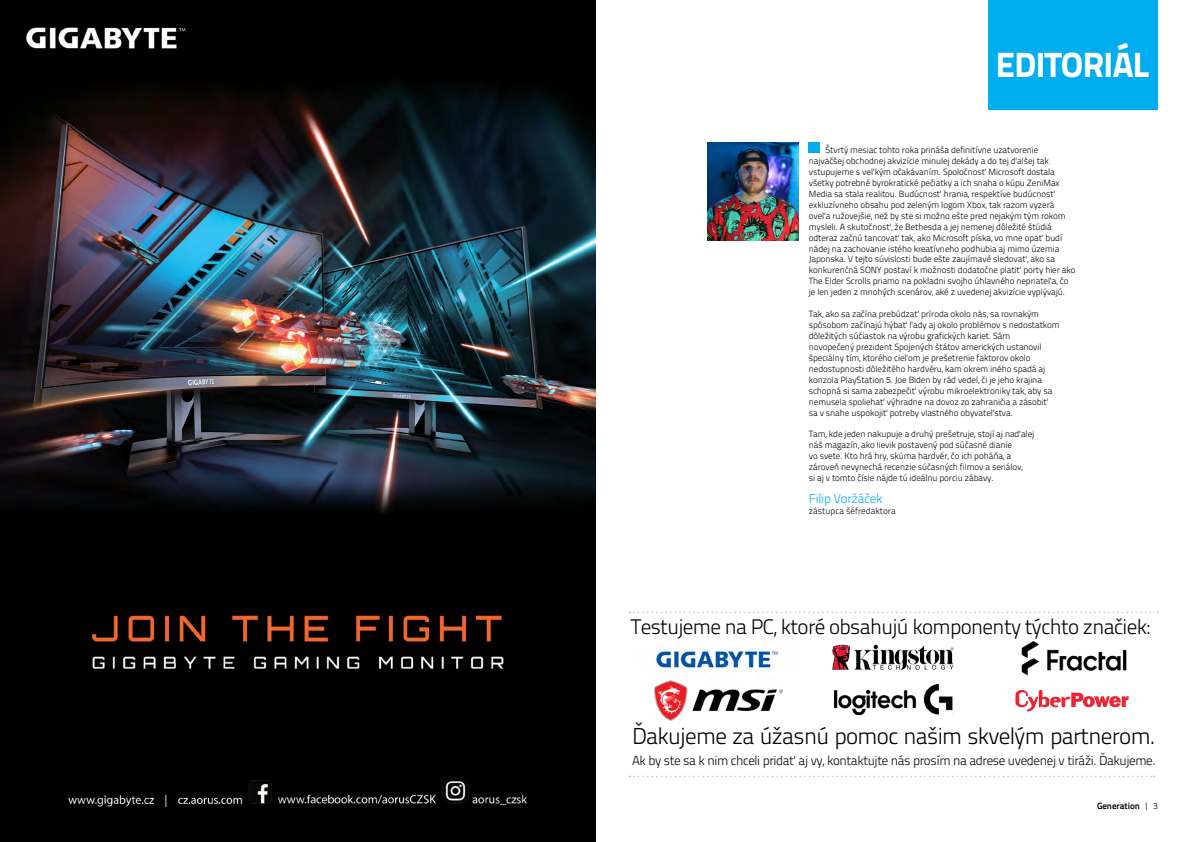
<style>
.page{position:relative;width:1191px;height:842px;background:#fff}
.page>*{position:absolute;margin:0;border:0;box-sizing:border-box;transform-origin:0 0}
.t1{font:800 35px "Titillium Text 22 L";letter-spacing:-.02em;color:#fff}
.t2{font:300 23px "Titillium Text 22 L";letter-spacing:-.03em;color:#000}
.t3{font:300 21px "Titillium Text 22 L";letter-spacing:-.03em;color:#000}
.t4{font:300 13px "Titillium Text 22 L";letter-spacing:-.03em;color:#000}
.t5{font:300 13px "Titillium Text 22 L";letter-spacing:-.02em;color:#00aeef}
.t6{font:300 9px/10.9px "Titillium Text 22 L";letter-spacing:-.01em;color:#000}
.t7{font:700 9px "Titillium Text 22 L";color:#000}
.s1{font-weight:300}
</style>
<div class="page">
<img style="left:0;top:0;width:595px;height:842px">
<img style="left:654px;top:646px;width:124px;height:13px">
<svg style="left:629px;top:776px;width:525px;height:1px"></svg>
<svg style="left:629px;top:612px;width:529px;height:1px"></svg>
<div style="left:809px;top:142px;width:11px;height:11px;background:#00aeef"></div>
<img style="left:708px;top:142px;width:90px;height:99px">
<div style="left:988px;top:0;width:170px;height:109px;background:#00aeef"></div>
<img style="left:832px;top:644px;width:122px;height:27px">
<img style="left:834px;top:685px;width:118px;height:30px">
<svg style="left:1015px;top:689px;width:113px;height:22px"></svg>
<img style="left:654px;top:659px;width:129px;height:62px">
<img style="left:1021px;top:641px;width:106px;height:35px">
<h1 class="t1" style="left:995px;top:37px;width:156px">EDITORIÁL</h1>
<p class="t6" style="left:809px;top:144px;width:268px;text-indent:17px">Štvrtý mesiac tohto roka prináša definitívne uzatvorenie najväčšej obchodnej akvizície minulej dekády a do tej ďalšej tak vstupujeme s veľkým očakávaním. Spoločnosť Microsoft dostala všetky potrebné byrokratické pečiatky a ich snaha o kúpu ZeniMax Media sa stala realitou. Budúcnosť hrania, respektíve budúcnosť exkluzívneho obsahu pod zeleným logom Xbox, tak razom vyzerá oveľa ružovejšie, než by ste si možno ešte pred nejakým tým rokom mysleli. A skutočnosť, že Bethesda a jej nemenej dôležité štúdiá odteraz začnú tancovať tak, ako Microsoft píska, vo mne opäť budí nádej na zachovanie istého kreatívneho podhubia aj mimo územia Japonska. V tejto súvislosti bude ešte zaujímavé sledovať, ako sa konkurenčná SONY postaví k možnosti dodatočne platiť porty hier ako The Elder Scrolls priamo na pokladni svojho úhlavného nepriateľa, čo je len jeden z mnohých scenárov, aké z uvedenej akvizície vyplývajú.</p>
<p class="t6" style="left:809px;top:308px;width:252px">Tak, ako sa začína prebúdzať príroda okolo nás, sa rovnakým spôsobom začínajú hýbať ľady aj okolo problémov s nedostatkom dôležitých súčiastok na výrobu grafických kariet. Sám<br>novopečený prezident Spojených štátov amerických ustanovil špeciálny tím, ktorého cieľom je prešetrenie faktorov okolo nedostupnosti dôležitého hardvéru, kam okrem iného spadá aj konzola PlayStation 5. Joe Biden by rád vedel, či je jeho krajina schopná si sama zabezpečiť výrobu mikroelektroniky tak, aby sa nemusela spoliehať výhradne na dovoz zo zahraničia a zásobiť<br>sa v snahe uspokojiť potreby vlastného obyvateľstva.</p>
<p class="t6" style="left:809px;top:428px;width:227px">Tam, kde jeden nakupuje a druhý prešetruje, stojí aj naďalej náš magazín, ako lievik postavený pod súčasné dianie<br>vo svete. Kto hrá hry, skúma hardvér, čo ich poháňa, a zároveň nevynechá recenzie súčasných filmov a seriálov,<br>si aj v tomto čísle nájde tú ideálnu porciu zábavy.</p>
<h3 class="t5" style="left:809px;top:489px;width:75px">Filip Voržáček</h3>
<p class="t6" style="left:809px;top:505px;width:88px">zástupca šéfredaktora</p>
<h3 class="t3" style="left:631px;top:611px;width:520px">Testujeme na PC, ktoré obsahujú komponenty týchto značiek:</h3>
<h2 class="t2" style="left:632px;top:719px;width:525px">Ďakujeme za úžasnú pomoc našim skvelým partnerom.</h2>
<h3 class="t4" style="left:632px;top:751px;width:525px">Ak by ste sa k nim chceli pridať aj vy, kontaktujte nás prosím na adrese uvedenej v tiráži. Ďakujeme.</h3>
<p class="t7" style="left:1097px;top:799px;width:62px">Generation <span class="s1">| 3</span></p>
</div>
